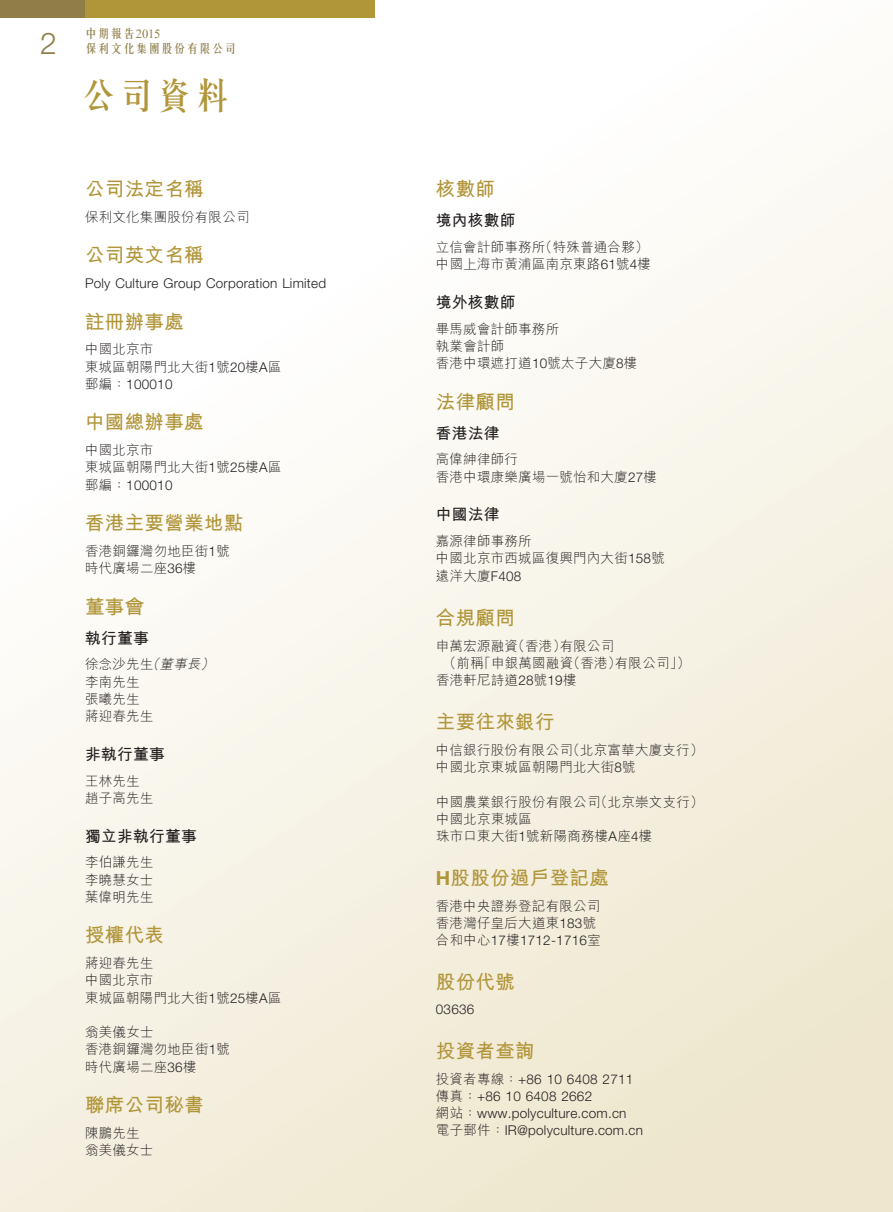
<style>
.page{position:relative;width:893px;height:1212px;background:#fff}
.page>*{position:absolute;margin:0;border:0;box-sizing:border-box;transform-origin:0 0}
.t1{font:500 36px "C Song 3 HK";color:#b19539}
.t2{font:300 30px "Helvetica Neue LT Std";color:#8f7e48}
.t3{font:700 19.5px "M Hei HK";letter-spacing:.015em;color:#b19539}
.t4{font:700 15.75px "M Hei HK";letter-spacing:.015em;color:#231f20}
.t5{font:300 13.5px/17.2px "M Hei HK";letter-spacing:.015em;color:#231f20}
.t6{font:300 13.5px/17.2px "Helvetica Neue LT Std";letter-spacing:.015em;color:#231f20}
.t7{font:500 12px "C Song 3 HK";letter-spacing:.055em;color:#8f7e48}
.s1{font-family:"Aparajita";font-weight:400;font-size:15.75px}
.s2{font-family:"Helvetica Neue LT Std"}
.s3{font-style:italic}
.s4{font-family:"M Hei HK"}
</style>
<div class="page">
<div style="left:0;top:0;width:893px;height:1212px;background:linear-gradient(to bottom,#fff,#f0e9d3)"></div>
<div style="left:0;top:0;width:113px;height:17px;background:#8f7e48"></div>
<div style="left:85px;top:0;width:289px;height:17px;background:#b19539"></div>
<p class="t7" style="left:85px;top:25px;width:77px">中期報告<span class="s1">2015</span></p>
<h1 class="t1" style="left:81px;top:67px;width:152px">公司資料</h1>
<p class="t2" style="left:40px;top:25px;width:18px">2</p>
<p class="t7" style="left:85px;top:39px;width:153px">保利文化集團股份有限公司</p>
<p class="t3" style="left:85px;top:175px;width:120px">公司法定名稱</p>
<p class="t5" style="left:85px;top:208px;width:166px">保利文化集團股份有限公司</p>
<p class="t3" style="left:85px;top:241px;width:120px">公司英文名稱</p>
<p class="t6" style="left:85px;top:274px;width:243px">Poly Culture Group Corporation Limited</p>
<p class="t3" style="left:85px;top:307px;width:100px">註冊辦事處</p>
<p class="t5" style="left:85px;top:340px;width:198px">中國北京市<br>東城區朝陽門北大街<span class="s2">1</span>號<span class="s2">20</span>樓<span class="s2">A</span>區郵編：<span class="s2">100010</span></p>
<p class="t3" style="left:85px;top:408px;width:120px">中國總辦事處</p>
<p class="t5" style="left:85px;top:441px;width:198px">中國北京市<br>東城區朝陽門北大街<span class="s2">1</span>號<span class="s2">25</span>樓<span class="s2">A</span>區郵編：<span class="s2">100010</span></p>
<p class="t3" style="left:85px;top:509px;width:160px">香港主要營業地點</p>
<p class="t5" style="left:85px;top:542px;width:146px">香港銅鑼灣勿地臣街<span class="s2">1</span>號時代廣場二座<span class="s2">36</span>樓</p>
<p class="t3" style="left:85px;top:592px;width:61px">董事會</p>
<p class="t4" style="left:85px;top:626px;width:65px">執行董事</p>
<p class="t5" style="left:85px;top:655px;width:135px">徐念沙先生<span class="s3">（董事長）</span>李南先生<br>張曦先生<br>蔣迎春先生</p>
<p class="t4" style="left:85px;top:743px;width:81px">非執行董事</p>
<p class="t5" style="left:85px;top:771px;width:70px">王林先生趙子高先生</p>
<p class="t4" style="left:85px;top:824px;width:113px">獨立非執行董事</p>
<p class="t5" style="left:85px;top:853px;width:70px;text-align:justify">李伯謙先生李曉慧女士葉偉明先生</p>
<p class="t3" style="left:85px;top:921px;width:80px">授權代表</p>
<p class="t5" style="left:85px;top:954px;width:198px">蔣迎春先生<br>中國北京市<br>東城區朝陽門北大街<span class="s2">1</span>號<span class="s2">25</span>樓<span class="s2">A</span>區</p>
<p class="t5" style="left:85px;top:1023px;width:146px">翁美儀女士<br>香港銅鑼灣勿地臣街<span class="s2">1</span>號時代廣場二座<span class="s2">36</span>樓</p>
<p class="t3" style="left:85px;top:1091px;width:120px">聯席公司秘書</p>
<p class="t5" style="left:85px;top:1124px;width:70px">陳鵬先生翁美儀女士</p>
<p class="t3" style="left:436px;top:175px;width:61px">核數師</p>
<p class="t4" style="left:436px;top:209px;width:81px">境內核數師</p>
<p class="t5" style="left:436px;top:238px;width:217px">立信會計師事務所（特殊普通合夥）中國上海市黃浦區南京東路<span class="s2">61</span>號<span class="s2">4</span>樓</p>
<p class="t4" style="left:436px;top:291px;width:81px">境外核數師</p>
<p class="t5" style="left:436px;top:319px;width:203px">畢馬威會計師事務所<br>執業會計師<br>香港中環遮打道<span class="s2">10</span>號太子大廈<span class="s2">8</span>樓</p>
<p class="t3" style="left:436px;top:387px;width:80px">法律顧問</p>
<p class="t4" style="left:436px;top:421px;width:65px">香港法律</p>
<p class="t5" style="left:436px;top:450px;width:223px">高偉紳律師行<br>香港中環康樂廣場一號怡和大廈<span class="s2">27</span>樓</p>
<p class="t4" style="left:436px;top:503px;width:65px">中國法律</p>
<p class="t5" style="left:436px;top:532px;width:230px">嘉源律師事務所<br>中國北京市西城區復興門內大街<span class="s2">158</span>號遠洋大廈<span class="s2">F408</span></p>
<p class="t3" style="left:436px;top:603px;width:80px">合規顧問</p>
<p class="t5" style="left:436px;top:636px;width:180px">申萬宏源融資（香港）有限公司</p>
<p class="t5" style="left:443px;top:654px;width:249px">（前稱「申銀萬國融資（香港）有限公司」）</p>
<p class="t5" style="left:436px;top:671px;width:142px">香港軒尼詩道<span class="s2">28</span>號<span class="s2">19</span>樓</p>
<p class="t3" style="left:436px;top:708px;width:120px">主要往來銀行</p>
<p class="t5" style="left:436px;top:741px;width:269px">中信銀行股份有限公司（北京富華大廈支行）中國北京東城區朝陽門北大街<span class="s2">8</span>號</p>
<p class="t5" style="left:436px;top:793px;width:269px">中國農業銀行股份有限公司（北京崇文支行）中國北京東城區<br>珠市口東大街<span class="s2">1</span>號新陽商務樓<span class="s2">A</span>座<span class="s2">4</span>樓</p>
<p class="t3" style="left:436px;top:863px;width:175px"><span class="s2">H</span>股股份過戶登記處</p>
<p class="t5" style="left:436px;top:896px;width:166px">香港中央證券登記有限公司香港灣仔皇后大道東<span class="s2">183</span>號合和中心<span class="s2">17</span>樓<span class="s2">1712-1716</span>室</p>
<p class="t3" style="left:436px;top:967px;width:80px">股份代號</p>
<p class="t6" style="left:436px;top:1001px;width:40px">03636</p>
<p class="t3" style="left:436px;top:1036px;width:100px">投資者查詢</p>
<p class="t6" style="left:436px;top:1070px;width:209px"><span class="s4">投資者專線：</span>+86 10 6408 2711<span class="s4">傳真：</span>+86 10 6408 2662<br><span class="s4">網站：</span>www.polyculture.com.cn<span class="s4">電子郵件：</span>IR@polyculture.com.cn</p>
</div>
